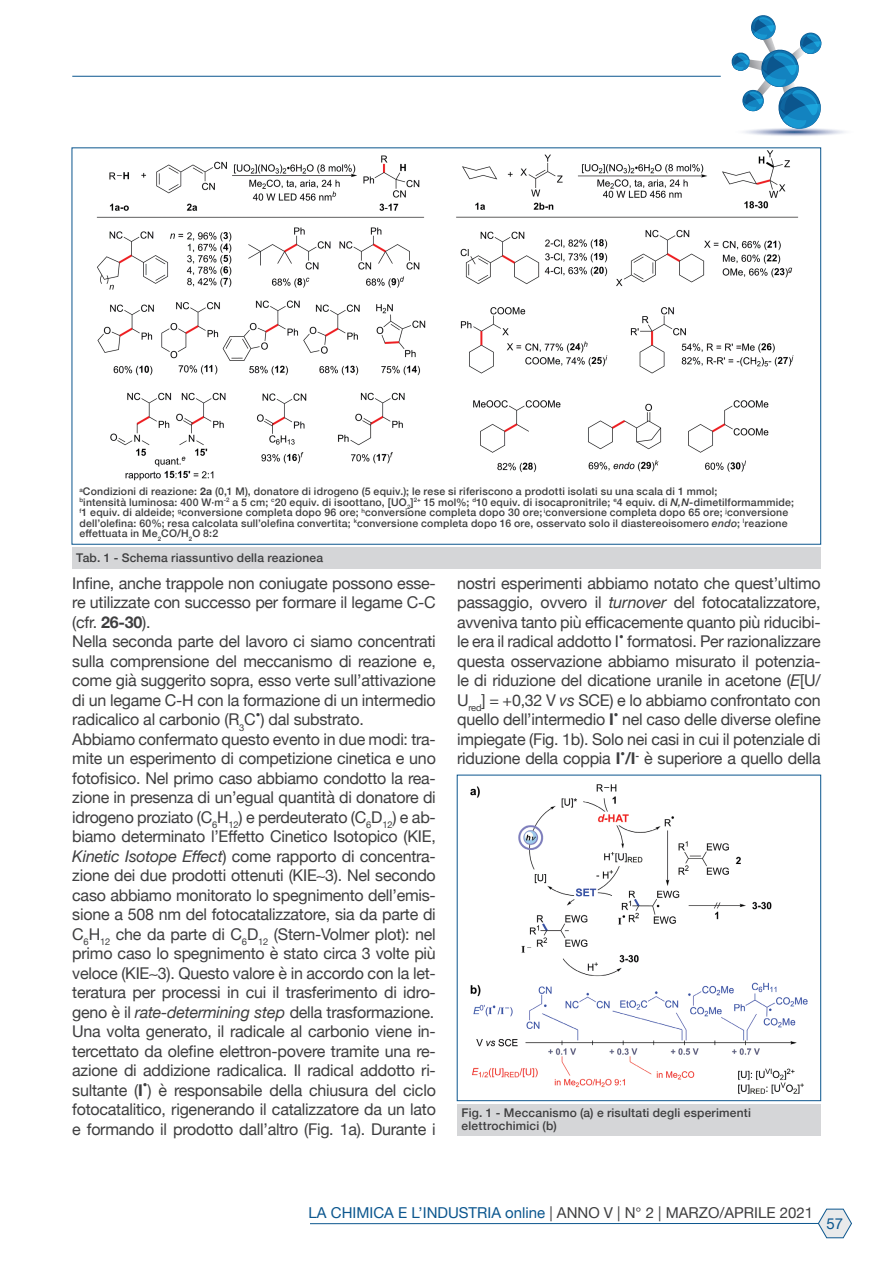
<style>
.page{position:relative;width:893px;height:1263px;background:#fff}
.page>*{position:absolute;margin:0;border:0;box-sizing:border-box;transform-origin:0 0}
.Body_Text_2{font:16.2px/19.5px "Helvetica Neue";letter-spacing:-.015em;color:#3e3e3f;text-align:justify}
.t1{font:15px "Helvetica Neue";color:#0b568e}
.Dida{font:500 12px/13.5px "Helvetica Neue";letter-spacing:.015em;color:#3e3e3f}
.Dida-2{font:500 10.5px/10.5px "Helvetica Neue";letter-spacing:.02em;color:#3e3e3f}
.s1{font-weight:700}
.s2{font-style:italic}
.s3{color:#3e3e3f}
</style>
<div class="page">
<hr style="left:72px;top:76px;width:649px;height:1px;background:#0b568e">
<svg style="left:731px;top:15px;width:114px;height:121px"></svg>
<svg style="left:818px;top:1209px;width:34px;height:29px"></svg>
<hr style="left:310px;top:1223px;width:508px;height:1px;background:#0b568e">
<img style="left:470px;top:784px;width:338px;height:310px">
<div style="left:457px;top:775px;width:364px;height:326px;border:1px solid #0b568e"></div>
<div style="left:457px;top:1104px;width:364px;height:32px;background:#d5d6d8"></div>
<div style="left:72px;top:547px;width:748px;height:22px;background:#d5d6d8"></div>
<img style="left:96px;top:150px;width:703px;height:331px">
<p class="Dida-2" style="left:79px;top:485px;width:640px"><sup>a</sup>Condizioni di reazione: <span class="s1">2a</span> (0,1 M), donatore di idrogeno (5 equiv.); le rese si riferiscono a prodotti isolati su una scala di 1 mmol;</p>
<p class="Dida-2" style="left:79px;top:496px;width:716px"><sup>b</sup>intensità luminosa: 400 W·m<sup>-2</sup> a 5 cm; <sup>c</sup>20 equiv. di isoottano, [UO<sub>2</sub>]<sup>2+</sup> 15 mol%; <sup>d</sup>10 equiv. di isocapronitrile; <sup>e</sup>4 equiv. di <span class="s2">N,N</span>-dimetilformammide; <sup>f</sup>1 equiv. di aldeide; <sup>g</sup>conversione completa dopo 96 ore; <sup>h</sup>conversione completa dopo 30 ore; <sup>i</sup>conversione completa dopo 65 ore; <sup>j</sup>conversione dell’olefina: 60%; resa calcolata sull’olefina convertita; <sup>k</sup>conversione completa dopo 16 ore, osservato solo il diastereoisomero <span class="s2">endo</span>; <sup>l</sup>reazione effettuata in Me<sub>2</sub>CO/H<sub>2</sub>O 8:2</p>
<p class="Dida" style="left:76px;top:550px;width:248px">Tab. 1 - Schema riassuntivo della reazionea</p>
<p class="Body_Text_2" style="left:72px;top:574px;width:365px">Infine, anche trappole non coniugate possono esse&shy;re utilizzate con successo per formare il legame C-C (cfr. <span class="s1">26-30</span>).</p>
<p class="Body_Text_2" style="left:72px;top:633px;width:365px">Nella seconda parte del lavoro ci siamo concentrati sulla comprensione del meccanismo di reazione e, come già suggerito sopra, esso verte sull’attivazione di un legame C-H con la formazione di un intermedio radicalico al carbonio (R<sub>3</sub>C<sup>•</sup>) dal substrato.</p>
<p class="Body_Text_2" style="left:72px;top:730px;width:365px">Abbiamo confermato questo evento in due modi: tra&shy;mite un esperimento di competizione cinetica e uno fotofisico. Nel primo caso abbiamo condotto la rea&shy;zione in presenza di un’egual quantità di donatore di idrogeno proziato (C<sub>6</sub>H<sub>12</sub>) e perdeuterato (C<sub>6</sub>D<sub>12</sub>) e ab&shy;biamo determinato l’Effetto Cinetico Isotopico (KIE, <span class="s2">Kinetic Isotope Effect</span>) come rapporto di concentra&shy;zione dei due prodotti ottenuti (KIE∼3). Nel secondo caso abbiamo monitorato lo spegnimento dell’emis&shy;sione a 508 nm del fotocatalizzatore, sia da parte di C<sub>6</sub>H<sub>12</sub> che da parte di C<sub>6</sub>D<sub>12</sub> (Stern-Volmer plot): nel primo caso lo spegnimento è stato circa 3 volte più veloce (KIE∼3). Questo valore è in accordo con la let&shy;teratura per processi in cui il trasferimento di idro&shy;geno è il <span class="s2">rate-determining step</span> della trasformazione.</p>
<p class="Body_Text_2" style="left:72px;top:1023px;width:365px">Una volta generato, il radicale al carbonio viene in&shy;tercettato da olefine elettron-povere tramite una re&shy;azione di addizione radicalica. Il radical addotto ri&shy;sultante (<span class="s1">I</span><sup>•</sup>) è responsabile della chiusura del ciclo fotocatalitico, rigenerando il catalizzatore da un lato e formando il prodotto dall’altro (Fig. 1a). Durante i</p>
<p class="Body_Text_2" style="left:457px;top:574px;width:365px">nostri esperimenti abbiamo notato che quest’ultimo passaggio, ovvero il <span class="s2">turnover</span> del fotocatalizzatore, avveniva tanto più efficacemente quanto più riducibi&shy;le era il radical addotto I<sup>•</sup> formatosi. Per razionalizzare questa osservazione abbiamo misurato il potenzia&shy;le di riduzione del dicatione uranile in acetone (<span class="s2">E</span>[U/ U<sub>red</sub>] = +0,32 V <span class="s2">vs</span> SCE) e lo abbiamo confrontato con quello dell’intermedio <span class="s1">I</span><sup>•</sup> nel caso delle diverse olefine impiegate (Fig. 1b). Solo nei casi in cui il potenziale di riduzione della coppia <span class="s1">I</span><sup>•</sup><span class="s1">/I</span><sup>-</sup> è superiore a quello della</p>
<p class="Dida" style="left:462px;top:1105px;width:291px">Fig. 1 - Meccanismo (a) e risultati degli esperimenti elettrochimici (b)</p>
<p class="t1" style="left:309px;top:1202px;width:506px">LA CHIMICA E L’INDUSTRIA online <span class="s3">| ANNO V | N° 2 | MARZO/APRILE 2021</span></p>
<p class="t1" style="left:826px;top:1212px;width:18px">57</p>
</div>
